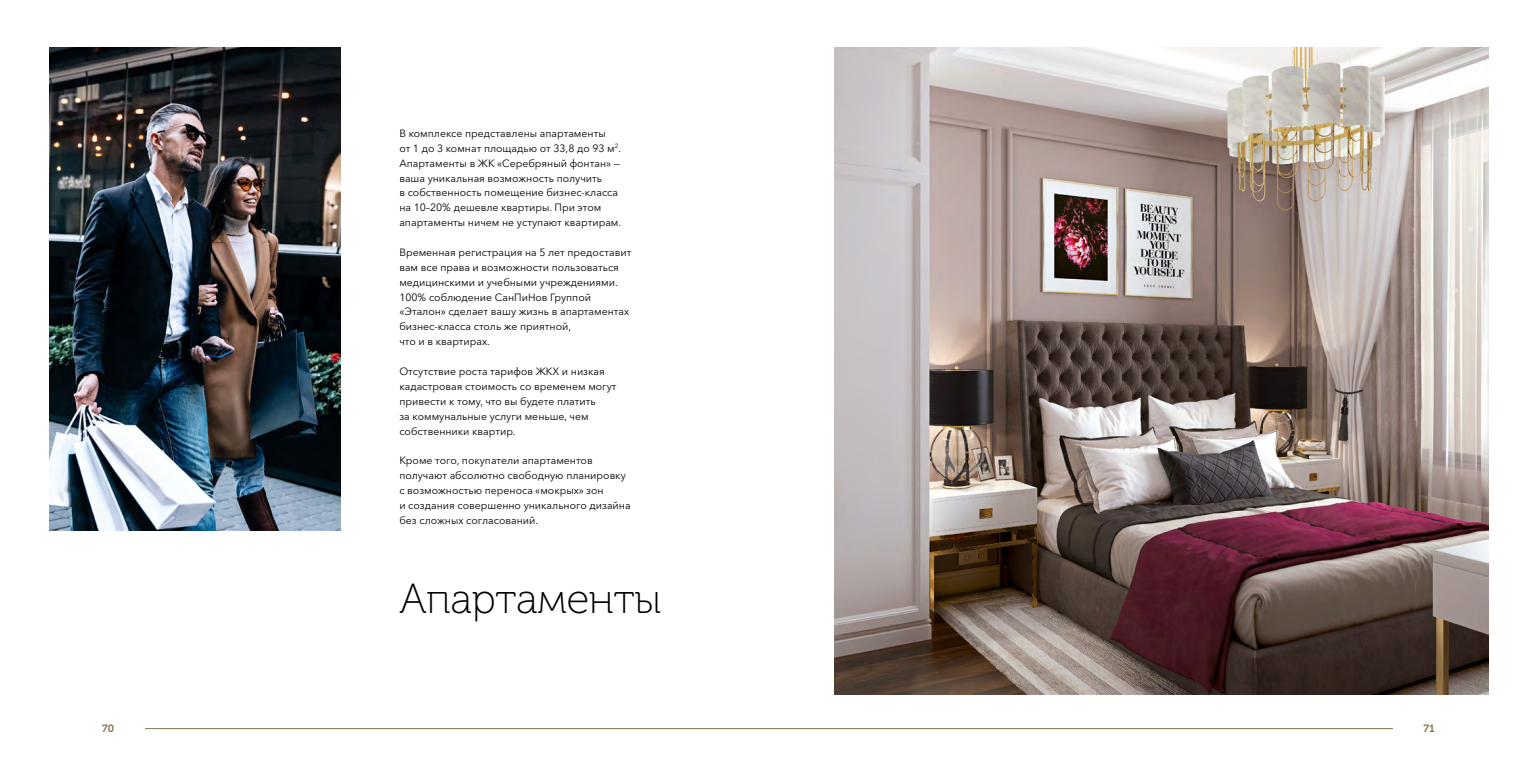
<style>
.page{position:relative;width:1538px;height:769px;background:#fff}
.page>*{position:absolute;margin:0;border:0;box-sizing:border-box;transform-origin:0 0}
.t1{font:42px "Museo Cyrl 100";color:#000}
.t2{font:10.5px/14.9px "Avenir Next Cyr";color:#000}
.t3{font:10.5px "Museo Cyrl 700";color:#83754e}
</style>
<div class="page">
<hr style="left:145px;top:728px;width:1248px;height:1px;background:#83754e">
<img style="left:834px;top:47px;width:654px;height:647px">
<img style="left:50px;top:47px;width:291px;height:484px">
<p class="t2" style="left:399px;top:126px;width:223px">В комплексе представлены апартаменты<br>от 1 до 3 комнат площадью от 33,8 до 93 м<sup>2</sup>.<br>Апартаменты в ЖК «Серебряный фонтан» — ваша уникальная возможность получить<br>в собственность помещение бизнес-класса на 10–20% дешевле квартиры. При этом апартаменты ничем не уступают квартирам.</p>
<p class="t2" style="left:399px;top:245px;width:233px">Временная регистрация на 5 лет предоставит вам все права и возможности пользоваться медицинскими и учебными учреждениями.<br>100% соблюдение СанПиНов Группой «Эталон» сделает вашу жизнь в апартаментах бизнес-класса столь же приятной,<br>что и в квартирах.</p>
<p class="t2" style="left:399px;top:364px;width:219px">Отсутствие роста тарифов ЖКХ и низкая кадастровая стоимость со временем могут привести к тому, что вы будете платить<br>за коммунальные услуги меньше, чем собственники квартир.</p>
<p class="t2" style="left:399px;top:453px;width:233px">Кроме того, покупатели апартаментов получают абсолютно свободную планировку с возможностью переноса «мокрых» зон<br>и создания совершенно уникального дизайна без сложных согласований.</p>
<h1 class="t1" style="left:399px;top:576px;width:263px">Апартаменты</h1>
<p class="t3" style="left:102px;top:722px;width:14px">70</p>
<p class="t3" style="left:1423px;top:722px;width:12px">71</p>
</div>
